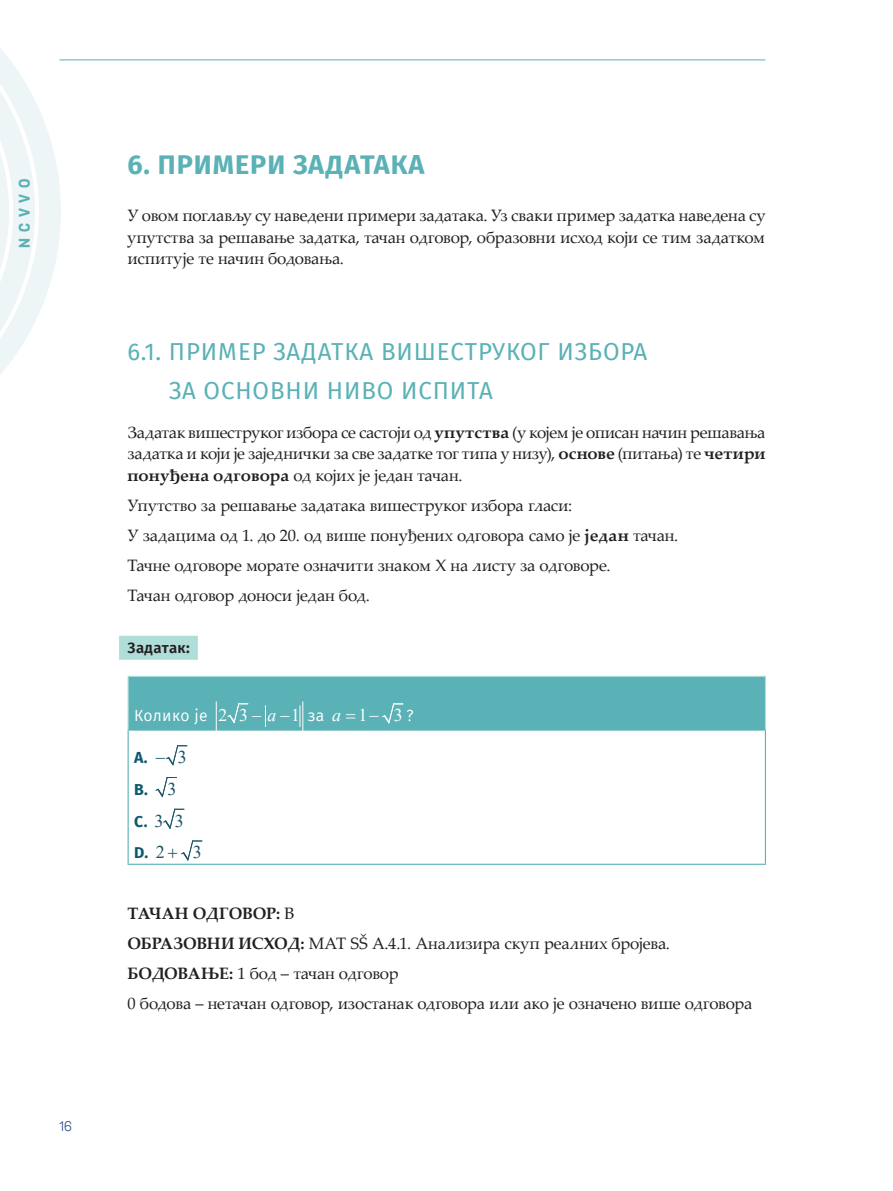
<style>
.page{position:relative;width:893px;height:1191px;background:#fff}
.page>*{position:absolute;margin:0;border:0;box-sizing:border-box;transform-origin:0 0}
.NA01{font:700 27px "Fira Sans";letter-spacing:.035em;color:#5ab1b6}
.NA02{font:24px/39px "Fira Sans";letter-spacing:.035em;color:#5ab1b6}
.t1{font:18px "Times New Roman";color:#1b5466}
.t2{font:18px "Times New Roman";color:#fff}
.t3{font:italic 18px "Times New Roman";color:#fff}
.t4{font:17.7px "Times New Roman";color:#fff}
.t5{font:italic 17.7px "Times New Roman";color:#fff}
.Text{font:16.5px/21.5px "Palatino Linotype";letter-spacing:-.01em;color:#231f20;text-align:justify}
.Text-2{font:700 16.5px "Palatino Linotype";letter-spacing:-.015em;color:#231f20}
.Zadatak_pitanje{font:15.75px "Fira Sans";letter-spacing:.02em;color:#fff}
.Zadatak_odgovor{font:700 15.75px "Fira Sans";color:#0d596f}
.zadatak{font:600 15px "Fira Sans";letter-spacing:.025em;color:#231f20}
.t6{font:15px "Grota Sans Alt Bold 40648";letter-spacing:.395em;color:#5ab1b6}
.t7{font:13.5px "Grota Sans Alt Book 67682";color:#284786}
.s1{font-weight:700}
.s2{font-weight:400}
</style>
<div class="page">
<hr style="left:59px;top:60px;width:706px;height:1px;background:#5ab1b6">
<svg style="left:0;top:48px;width:62px;height:327px"></svg>
<div style="left:119px;top:636px;width:79px;height:24px;background:#afded8"></div>
<div style="left:128px;top:676px;width:637px;height:54px;background:#5ab1b6"></div>
<hr style="left:128px;top:729px;width:638px;height:1px;background:#5ab1b6">
<hr style="left:128px;top:730px;width:1px;height:133px;background:#5ab1b6">
<hr style="left:765px;top:730px;width:1px;height:133px;background:#5ab1b6">
<hr style="left:128px;top:863px;width:638px;height:2px;background:#5ab1b6">
<hr style="left:765px;top:677px;width:1px;height:52px;background:#afded8">
<hr style="left:128px;top:676px;width:638px;height:1px;background:#afded8">
<hr style="left:128px;top:677px;width:1px;height:52px;background:#afded8">
<svg style="left:227px;top:703px;width:21px;height:20px"></svg>
<svg style="left:265px;top:706px;width:1px;height:20px"></svg>
<svg style="left:216px;top:702px;width:1px;height:28px"></svg>
<svg style="left:300px;top:702px;width:3px;height:28px"></svg>
<svg style="left:382px;top:703px;width:21px;height:20px"></svg>
<svg style="left:166px;top:745px;width:21px;height:20px"></svg>
<svg style="left:155px;top:777px;width:21px;height:20px"></svg>
<svg style="left:163px;top:808px;width:21px;height:21px"></svg>
<svg style="left:181px;top:840px;width:21px;height:20px"></svg>
<p class="t6" style="left:15px;top:248px;width:71px;rotate:-90deg">NCVVO</p>
<p class="t7" style="left:59px;top:1118px;width:14px">16</p>
<p class="NA01" style="left:128px;top:142px;width:298px">6. ПРИМЕРИ ЗАДАТАКА</p>
<p class="Text" style="left:128px;top:204px;width:639px">У овом поглављу су наведени примери задатака. Уз сваки пример задатка наведена су упутства за решавање задатка, тачан одговор, образовни исход који се тим задатком испитује те начин бодовања.</p>
<p class="NA02" style="left:169px;top:332px;width:480px;text-indent:-42px">6.1. ПРИМЕР ЗАДАТКА ВИШЕСТРУКОГ ИЗБОРА<br>ЗА ОСНОВНИ НИВО ИСПИТА</p>
<p class="Text" style="left:128px;top:421px;width:639px">Задатак вишеструког избора се састоји од <span class="s1">упутства</span> (у којем је описан начин решавања задатка и који је заједнички за све задатке тог типа у низу), <span class="s1">основе</span> (питања) те <span class="s1">четири понуђена одговора</span> од којих је један тачан.</p>
<p class="Text" style="left:128px;top:494px;width:446px">Упутство за решавање задатака вишеструког избора гласи:</p>
<p class="Text" style="left:128px;top:524px;width:552px">У задацима од 1. до 20. од више понуђених одговора само је <span class="s1">један</span> тачан.</p>
<p class="Text" style="left:128px;top:554px;width:485px">Тачне одговоре морате означити знаком X на листу за одговоре.</p>
<p class="Text" style="left:128px;top:584px;width:244px">Тачан одговор доноси један бод.</p>
<p class="zadatak" style="left:128px;top:635px;width:64px">Задатак<span class="s1">:</span></p>
<p class="Zadatak_pitanje" style="left:134px;top:704px;width:75px">Колико је</p>
<p class="t4" style="left:218px;top:702px;width:83px">2 3− −1</p>
<p class="t5" style="left:268px;top:702px;width:10px">a</p>
<p class="Zadatak_pitanje" style="left:308px;top:704px;width:18px">за</p>
<p class="t3" style="left:332px;top:703px;width:10px">a</p>
<p class="t2" style="left:358px;top:702px;width:22px">−1</p>
<p class="t2" style="left:394px;top:702px;width:10px">3</p>
<p class="Zadatak_pitanje" style="left:406px;top:704px;width:9px">?</p>
<p class="Zadatak_odgovor" style="left:134px;top:744px;width:15px">A.</p>
<p class="t1" style="left:156px;top:744px;width:33px">− 3</p>
<p class="Zadatak_odgovor" style="left:134px;top:776px;width:15px">B.</p>
<p class="t1" style="left:167px;top:776px;width:10px">3</p>
<p class="Zadatak_odgovor" style="left:134px;top:807px;width:15px">C.</p>
<p class="t1" style="left:155px;top:808px;width:31px">3 3</p>
<p class="Zadatak_odgovor" style="left:134px;top:839px;width:16px">D.</p>
<p class="t1" style="left:156px;top:839px;width:10px">2</p>
<p class="t1" style="left:193px;top:839px;width:10px">3</p>
<p class="Text-2" style="left:128px;top:901px;width:169px">ТАЧАН ОДГОВОР: <span class="s2">B</span></p>
<p class="Text" style="left:128px;top:931px;width:544px"><span class="s1">ОБРАЗОВНИ ИСХОД:</span> МАТ SŠ А.4.1. Анализира скуп реалних бројева.</p>
<p class="Text" style="left:128px;top:961px;width:273px"><span class="s1">БОДОВАЊЕ:</span> 1 бод – тачан одговор</p>
<p class="Text" style="left:128px;top:991px;width:626px">0 бодова – нетачан одговор, изостанак одговора или ако је означено више одговора</p>
</div>
